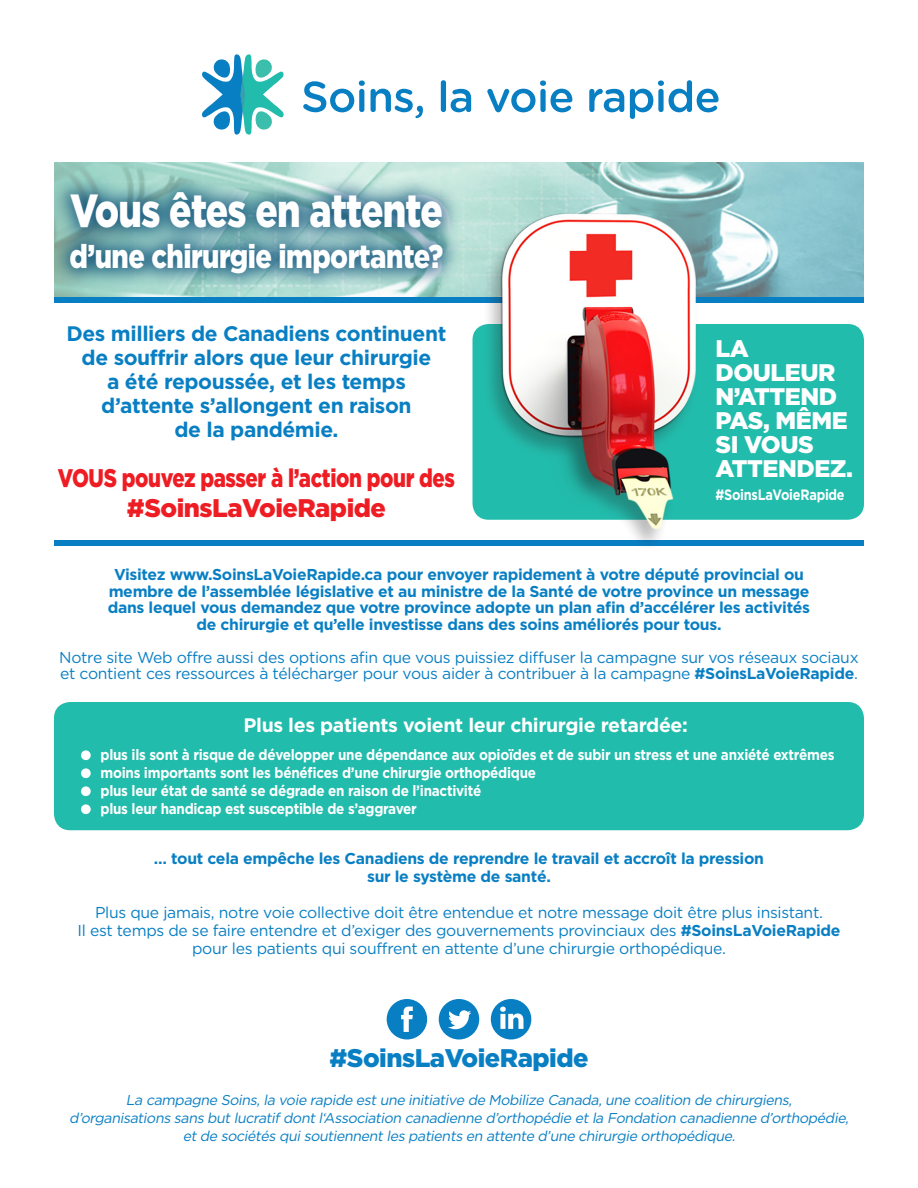
<style>
.page{position:relative;width:918px;height:1188px;background:#fff}
.page>*{position:absolute;margin:0;border:0;box-sizing:border-box;transform-origin:0 0}
.t1{font:900 46.5px "Gotham";letter-spacing:-.02em;color:#fff;scale:.8 1}
.t2{font:900 33px "Gotham";letter-spacing:-.02em;color:#fff;scale:.83 1}
.t3{font:900 25.5px "Gotham";letter-spacing:-.02em;color:#ee1d23;scale:.8 1}
.t4{font:900 25.5px "Gotham";letter-spacing:-.02em;color:#ee1d23}
.t5{font:900 25.5px "Gotham";letter-spacing:-.02em;color:#097fc3}
.t6{font:900 24px "Gotham";letter-spacing:-.02em;color:#fff}
.t7{font:700 21px/24px "Gotham";letter-spacing:-.02em;color:#097fc3;text-align:center}
.t8{font:700 19.5px "Gotham";letter-spacing:-.02em;color:#fff}
.t9{font:15.75px/16.5px "Gotham";letter-spacing:-.02em;color:#097fc3}
.t10{font:700 15.75px "Gotham";letter-spacing:-.02em;color:#097fc3}
.t11{font:700 15px "Gotham";letter-spacing:-.02em;color:#fff;scale:.9 1}
.t12{font:700 15px "Gotham";letter-spacing:-.02em;color:#fff;scale:.85 1}
.t13{font:italic 14.25px "Gotham";color:#097fc3}
.s1{font-weight:700}
</style>
<div class="page">
<div style="left:472px;top:324px;width:392px;height:196px;background:#22bcac;border-radius:16px"></div>
<svg style="left:202px;top:54px;width:82px;height:81px"></svg>
<svg style="left:303px;top:80px;width:62px;height:32px"></svg>
<svg style="left:371px;top:89px;width:52px;height:29px"></svg>
<div style="left:441px;top:80px;width:5px;height:32px;background:#097fc3;border-radius:3px"></div>
<svg style="left:451px;top:89px;width:20px;height:23px"></svg>
<svg style="left:487px;top:80px;width:85px;height:32px"></svg>
<svg style="left:589px;top:89px;width:35px;height:23px"></svg>
<svg style="left:630px;top:80px;width:89px;height:39px"></svg>
<img style="left:54px;top:162px;width:810px;height:135px">
<div style="left:54px;top:297px;width:810px;height:6px;background:#097fc3"></div>
<div style="left:54px;top:540px;width:810px;height:6px;background:#097fc3"></div>
<div style="left:482px;top:213px;width:217px;height:339px;background:#231f20;opacity:.3"></div>
<img style="left:500px;top:202px;width:195px;height:328px">
<div style="left:51px;top:172px;width:411px;height:121px;background:#044976;opacity:.75"></div>
<svg style="left:439px;top:999px;width:40px;height:41px"></svg>
<svg style="left:387px;top:999px;width:40px;height:41px"></svg>
<svg style="left:491px;top:999px;width:40px;height:40px"></svg>
<div style="left:54px;top:702px;width:810px;height:128px;background:#22bcac;border-radius:16px"></div>
<div style="left:81px;top:750px;width:10px;height:10px;background:#fff;border-radius:50%"></div>
<div style="left:81px;top:768px;width:10px;height:10px;background:#fff;border-radius:50%"></div>
<div style="left:81px;top:786px;width:10px;height:10px;background:#fff;border-radius:50%"></div>
<div style="left:81px;top:804px;width:10px;height:10px;background:#fff;border-radius:50%"></div>
<p class="t1" style="left:70px;top:184px;width:467px">Vous êtes en attente</p>
<p class="t2" style="left:70px;top:237px;width:452px">d’une chirurgie importante?</p>
<p class="t7" style="left:67px;top:321px;width:381px">Des milliers de Canadiens continuent de souffrir alors que leur chirurgie</p>
<p class="t7" style="left:107px;top:369px;width:300px">a été repoussée, et les temps</p>
<p class="t7" style="left:101px;top:393px;width:312px">d’attente s’allongent en raison</p>
<p class="t7" style="left:174px;top:417px;width:166px">de la pandémie.</p>
<p class="t3" style="left:58px;top:463px;width:498px">VOUS pouvez passer à l’action pour des</p>
<p class="t4" style="left:127px;top:493px;width:261px">#SoinsLaVoieRapide</p>
<p class="t6" style="left:716px;top:335px;width:35px">LA</p>
<p class="t6" style="left:716px;top:359px;width:121px">DOULEUR</p>
<p class="t6" style="left:716px;top:383px;width:123px">N’ATTEND</p>
<p class="t6" style="left:716px;top:407px;width:134px">PAS, MÊME</p>
<p class="t6" style="left:716px;top:431px;width:100px">SI VOUS</p>
<p class="t6" style="left:716px;top:455px;width:139px">ATTENDEZ.</p>
<p class="t12" style="left:716px;top:486px;width:154px">#SoinsLaVoieRapide</p>
<p class="t10" style="left:114px;top:565px;width:692px">Visitez www.SoinsLaVoieRapide.ca pour envoyer rapidement à votre député provincial ou</p>
<p class="t10" style="left:109px;top:582px;width:702px">membre de l’assemblée législative et au ministre de la Santé de votre province un message</p>
<p class="t10" style="left:108px;top:598px;width:704px">dans lequel vous demandez que votre province adopte un plan afin d’accélérer les activités</p>
<p class="t10" style="left:196px;top:615px;width:527px">de chirurgie et qu’elle investisse dans des soins améliorés pour tous.</p>
<p class="t9" style="left:59px;top:648px;width:801px">Notre site Web offre aussi des options afin que vous puissiez diffuser la campagne sur vos réseaux sociaux et contient ces ressources à télécharger pour vous aider à contribuer à la campagne <span class="s1">#SoinsLaVoieRapide</span>.</p>
<p class="t8" style="left:244px;top:713px;width:446px">Plus les patients voient leur chirurgie retardée:</p>
<p class="t11" style="left:100px;top:746px;width:817px">plus ils sont à risque de développer une dépendance aux opioïdes et de subir un stress et une anxiété extrêmes</p>
<p class="t11" style="left:100px;top:764px;width:486px">moins importants sont les bénéfices d’une chirurgie orthopédique</p>
<p class="t11" style="left:100px;top:782px;width:425px">plus leur état de santé se dégrade en raison de l’inactivité</p>
<p class="t11" style="left:100px;top:800px;width:353px">plus leur handicap est susceptible de s’aggraver</p>
<p class="t10" style="left:154px;top:849px;width:612px">… tout cela empêche les Canadiens de reprendre le travail et accroît la pression</p>
<p class="t10" style="left:367px;top:867px;width:185px">sur le système de santé.</p>
<p class="t9" style="left:95px;top:903px;width:729px">Plus que jamais, notre voie collective doit être entendue et notre message doit être plus insistant.</p>
<p class="t9" style="left:78px;top:921px;width:764px">Il est temps de se faire entendre et d’exiger des gouvernements provinciaux des <span class="s1">#SoinsLaVoieRapide</span></p>
<p class="t9" style="left:192px;top:939px;width:535px">pour les patients qui souffrent en attente d’une chirurgie orthopédique.</p>
<p class="t5" style="left:329px;top:1044px;width:261px">#SoinsLaVoieRapide</p>
<p class="t13" style="left:126px;top:1092px;width:670px">La campagne Soins,la voie rapide estune initiative de Mobilize Canada,une coalition de chirurgiens,</p>
<p class="t13" style="left:69px;top:1110px;width:784px">d’organisations sans butlucratifdontl‘Association canadienne d’orthopédie etla Fondation canadienne d’orthopédie,</p>
<p class="t13" style="left:183px;top:1128px;width:557px">etde sociétés quisoutiennentles patients en attente d’une chirurgie orthopédique.</p>
</div>
